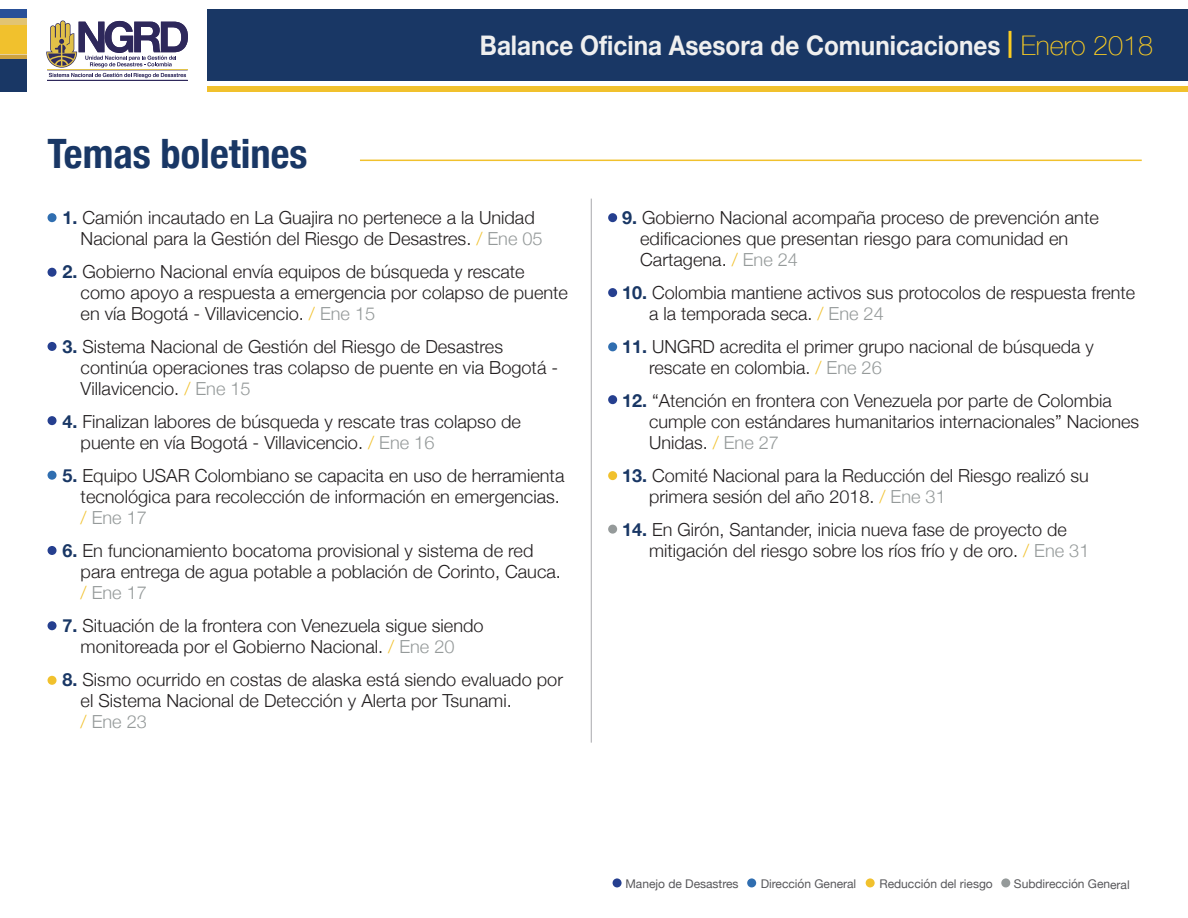
<style>
.page{position:relative;width:1188px;height:918px;background:#fff}
.page>*{position:absolute;margin:0;border:0;box-sizing:border-box;transform-origin:0 0}
.t1{font:700 condensed 40.5px "Helvetica Neue";color:#193765}
.t2{font:700 27px "Helvetica Neue";color:#efefef;scale:.9 1}
.t3{font:300 18px/21px "Helvetica Neue";color:#231f20}
.t4{font:12px "Helvetica Neue";letter-spacing:-.005em;color:#57575a}
.s1{color:#fdce22}
.s2{font-weight:100;color:#fdce22}
.s3{font-weight:700;color:#193765}
.s4{color:#f1c12d}
.s5{color:#959a9a}
</style>
<div class="page">
<hr style="left:360px;top:160px;width:782px;height:1px;background:#f1c12d">
<hr style="left:591px;top:199px;width:1px;height:544px;background:#a8a9ad">
<div style="left:47px;top:213px;width:10px;height:9px;background:#306eb0;border-radius:50%"></div>
<div style="left:47px;top:268px;width:10px;height:9px;background:#253f8f;border-radius:50%"></div>
<div style="left:47px;top:342px;width:10px;height:9px;background:#253f8f;border-radius:50%"></div>
<div style="left:47px;top:416px;width:10px;height:9px;background:#253f8f;border-radius:50%"></div>
<div style="left:47px;top:471px;width:10px;height:9px;background:#306eb0;border-radius:50%"></div>
<div style="left:47px;top:546px;width:10px;height:9px;background:#253f8f;border-radius:50%"></div>
<div style="left:47px;top:621px;width:10px;height:9px;background:#253f8f;border-radius:50%"></div>
<div style="left:47px;top:676px;width:10px;height:9px;background:#f1c12d;border-radius:50%"></div>
<div style="left:608px;top:213px;width:9px;height:9px;background:#253f8f;border-radius:50%"></div>
<div style="left:608px;top:288px;width:9px;height:9px;background:#253f8f;border-radius:50%"></div>
<div style="left:608px;top:342px;width:9px;height:9px;background:#306eb0;border-radius:50%"></div>
<div style="left:608px;top:395px;width:9px;height:9px;background:#253f8f;border-radius:50%"></div>
<div style="left:608px;top:471px;width:9px;height:9px;background:#f1c12d;border-radius:50%"></div>
<div style="left:608px;top:525px;width:9px;height:9px;background:#959a9a;border-radius:50%"></div>
<div style="left:0;top:18px;width:27px;height:9px;background:#e2c472"></div>
<svg style="left:0;top:54px;width:27px;height:6px"></svg>
<div style="left:0;top:9px;width:27px;height:9px;background:#295098"></div>
<div style="left:0;top:25px;width:27px;height:29px;background:#f1c12d"></div>
<div style="left:0;top:60px;width:27px;height:32px;background:#193765"></div>
<div style="left:207px;top:9px;width:981px;height:72px;background:#193765"></div>
<div style="left:208px;top:87px;width:980px;height:5px;background:#f1c12d"></div>
<hr style="left:47px;top:80px;width:141px;height:1px;background:#2e285b">
<svg style="left:46px;top:20px;width:142px;height:58px"></svg>
<svg style="left:612px;top:878px;width:10px;height:10px"></svg>
<div style="left:866px;top:878px;width:9px;height:10px;background:#f1c12d;border-radius:50%"></div>
<div style="left:1001px;top:878px;width:9px;height:10px;background:#959a9a;border-radius:50%"></div>
<div style="left:747px;top:878px;width:9px;height:10px;background:#306eb0;border-radius:50%"></div>
<h1 class="t1" style="left:48px;top:120px;width:261px">Temas boletines</h1>
<h2 class="t2" style="left:480px;top:25px;width:749px">Balance Oficina Asesora de Comunicaciones <span class="s1">|</span> <span class="s2">Enero 2018</span></h2>
<p class="t3" style="left:81px;top:205px;width:464px;text-indent:-18px"><span class="s3">1.</span> Camión incautado en La Guajira no pertenece a la Unidad<br>Nacional para la Gestión del Riesgo de Desastres. <span class="s4">/</span> <span class="s5">Ene 05</span></p>
<p class="t3" style="left:81px;top:259px;width:489px;text-indent:-18px"><span class="s3">2.</span> Gobierno Nacional envía equipos de búsqueda y rescate como apoyo a respuesta a emergencia por colapso de puente en vía Bogotá - Villavicencio. <span class="s4">/</span> <span class="s5">Ene 15</span></p>
<p class="t3" style="left:81px;top:334px;width:479px;text-indent:-18px"><span class="s3">3.</span> Sistema Nacional de Gestión del Riesgo de Desastres continúa operaciones tras colapso de puente en via Bogotá -<br>Villavicencio. <span class="s4">/</span> <span class="s5">Ene 15</span></p>
<p class="t3" style="left:81px;top:409px;width:442px;text-indent:-18px"><span class="s3">4.</span> Finalizan labores de búsqueda y rescate tras colapso de puente en vía Bogotá - Villavicencio. <span class="s4">/</span> <span class="s5">Ene 16</span></p>
<p class="t3" style="left:81px;top:463px;width:485px;text-indent:-18px"><span class="s3">5.</span> Equipo USAR Colombiano se capacita en uso de herramienta tecnológica para recolección de información en emergencias. <span class="s4">/</span> <span class="s5">Ene 17</span></p>
<p class="t3" style="left:81px;top:538px;width:482px;text-indent:-18px"><span class="s3">6.</span> En funcionamiento bocatoma provisional y sistema de red para entrega de agua potable a población de Corinto, Cauca. <span class="s4">/</span> <span class="s5">Ene 17</span></p>
<p class="t3" style="left:81px;top:613px;width:405px;text-indent:-18px"><span class="s3">7.</span> Situación de la frontera con Venezuela sigue siendo monitoreada por el Gobierno Nacional. <span class="s4">/</span> <span class="s5">Ene 20</span></p>
<p class="t3" style="left:81px;top:667px;width:484px;text-indent:-18px"><span class="s3">8.</span> Sismo ocurrido en costas de alaska está siendo evaluado por el Sistema Nacional de Detección y Alerta por Tsunami.<br><span class="s4">/</span> <span class="s5">Ene 23</span></p>
<p class="t3" style="left:640px;top:205px;width:460px;text-indent:-18px"><span class="s3">9.</span> Gobierno Nacional acompaña proceso de prevención ante edificaciones que presentan riesgo para comunidad en<br>Cartagena. <span class="s4">/</span> <span class="s5">Ene 24</span></p>
<p class="t3" style="left:649px;top:280px;width:488px;text-indent:-27px"><span class="s3">10.</span> Colombia mantiene activos sus protocolos de respuesta frente a la temporada seca. <span class="s4">/</span> <span class="s5">Ene 24</span></p>
<p class="t3" style="left:649px;top:334px;width:446px;text-indent:-27px"><span class="s3">11.</span> UNGRD acredita el primer grupo nacional de búsqueda y rescate en colombia. <span class="s4">/</span> <span class="s5">Ene 26</span></p>
<p class="t3" style="left:649px;top:388px;width:492px;text-indent:-27px"><span class="s3">12.</span> “Atención en frontera con Venezuela por parte de Colombia cumple con estándares humanitarios internacionales” Naciones<br>Unidas. <span class="s4">/</span> <span class="s5">Ene 27</span></p>
<p class="t3" style="left:649px;top:463px;width:441px;text-indent:-27px"><span class="s3">13.</span> Comité Nacional para la Reducción del Riesgo realizó su primera sesión del año 2018. <span class="s4">/</span> <span class="s5">Ene 31</span></p>
<p class="t3" style="left:649px;top:517px;width:442px;text-indent:-27px"><span class="s3">14.</span> En Girón, Santander, inicia nueva fase de proyecto de mitigación del riesgo sobre los ríos frío y de oro. <span class="s4">/</span> <span class="s5">Ene 31</span></p>
<p class="t4" style="left:625px;top:875px;width:115px">Manejo de Desastres</p>
<p class="t4" style="left:761px;top:875px;width:97px">Dirección General</p>
<p class="t4" style="left:880px;top:875px;width:115px">Reducción del riesgo</p>
<p class="t4" style="left:1014px;top:875px;width:117px">Subdirección General</p>
</div>
